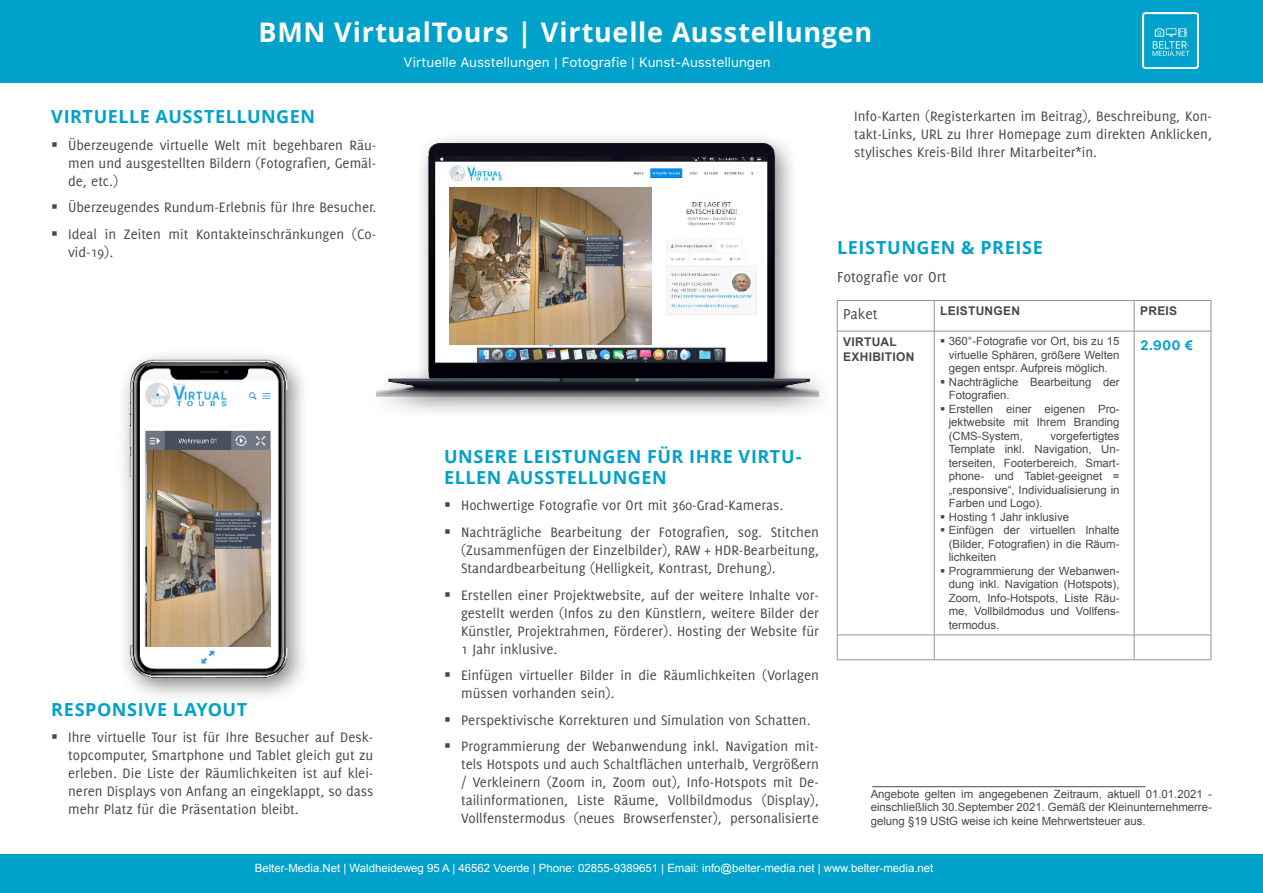
<style>
.page{position:relative;width:1263px;height:893px;background:#fff}
.page>*{position:absolute;margin:0;border:0;box-sizing:border-box;transform-origin:0 0}
.Header_01_BIG{font:700 27px "Open Sans";letter-spacing:.025em;color:#fff}
.Header_02_im_Text{font:700 18px/21px "Open Sans";letter-spacing:.035em;color:#00a1ca}
.textblock_small{font:15.75px "Delicious";color:#49474a}
.t1{font:15px/18px "Delicious";color:#49474a;text-align:justify}
.anderer_Text{font:13.5px "SFUI Text";color:#fff}
.Tabelle_Preise_Spalt{font:700 13.5px "SFUI Text";color:#00a1ca}
.Tabelle_Text_normal{font:700 12px/15px "Arial";letter-spacing:.025em;color:#49474a}
.small_text{font:11.4px/13.5px "Arial";color:#49474a;text-align:justify}
.copyright{font:11.4px "Arial";color:#fff}
</style>
<div class="page">
<div style="left:0;top:0;width:1263px;height:83px;background:#00a1ca"></div>
<div style="left:0;top:855px;width:1263px;height:38px;background:#00a1ca"></div>
<img style="left:1143px;top:13px;width:55px;height:55px">
<div style="left:366px;top:131px;width:473px;height:290px;background:#231f20;opacity:.56"></div>
<img style="left:376px;top:137px;width:443px;height:259px">
<img style="left:123px;top:355px;width:181px;height:341px">
<hr style="left:872px;top:786px;width:273px;height:1px;background:#49474a">
<hr style="left:934px;top:301px;width:1px;height:30px;background:#969693">
<hr style="left:1134px;top:301px;width:1px;height:30px;background:#969693">
<hr style="left:934px;top:331px;width:1px;height:304px;background:#969693">
<hr style="left:1134px;top:331px;width:1px;height:304px;background:#969693">
<hr style="left:837px;top:635px;width:97px;height:1px;background:#969693">
<hr style="left:934px;top:635px;width:200px;height:1px;background:#969693">
<svg style="left:934px;top:635px;width:1px;height:24px"></svg>
<hr style="left:1134px;top:635px;width:77px;height:1px;background:#969693">
<svg style="left:1134px;top:635px;width:1px;height:24px"></svg>
<hr style="left:837px;top:659px;width:97px;height:1px;background:#969693">
<hr style="left:934px;top:659px;width:200px;height:1px;background:#969693">
<hr style="left:1134px;top:659px;width:77px;height:1px;background:#969693">
<hr style="left:837px;top:331px;width:1px;height:304px;background:#969693">
<hr style="left:1211px;top:331px;width:1px;height:304px;background:#969693">
<svg style="left:837px;top:635px;width:1px;height:25px"></svg>
<svg style="left:1211px;top:635px;width:1px;height:25px"></svg>
<hr style="left:837px;top:300px;width:97px;height:1px;background:#969693">
<hr style="left:837px;top:301px;width:1px;height:30px;background:#969693">
<hr style="left:934px;top:300px;width:200px;height:1px;background:#969693">
<hr style="left:1134px;top:300px;width:77px;height:1px;background:#969693">
<hr style="left:1211px;top:301px;width:1px;height:30px;background:#969693">
<hr style="left:837px;top:331px;width:97px;height:1px;background:#969693">
<hr style="left:934px;top:331px;width:200px;height:1px;background:#969693">
<hr style="left:1134px;top:331px;width:77px;height:1px;background:#969693">
<img style="left:449px;top:188px;width:202px;height:157px">
<img style="left:147px;top:451px;width:123px;height:195px">
<p class="Header_01_BIG" style="left:259px;top:13px;width:615px">BMN VirtualTours | Virtuelle Ausstellungen</p>
<p class="anderer_Text" style="left:404px;top:52px;width:369px">Virtuelle Ausstellungen | Fotografie | Kunst-Ausstellungen</p>
<p class="t1" style="left:854px;top:107px;width:359px">Info-Karten (Registerkarten im Beitrag), Beschreibung, Kon&shy;takt-Links, URL zu Ihrer Homepage zum direkten Anklicken, stylisches Kreis-Bild Ihrer Mitarbeiter*in.</p>
<p class="Header_02_im_Text" style="left:51px;top:106px;width:266px">VIRTUELLE AUSSTELLUNGEN</p>
<p class="t1" style="left:68px;top:135px;width:310px;text-indent:-17px">▪ Überzeugende virtuelle Welt mit begehbaren Räu&shy;men und ausgestellten Bildern (Fotografien, Gemäl&shy;de, etc.)</p>
<p class="t1" style="left:51px;top:198px;width:327px">▪ Überzeugendes Rundum-Erlebnis für Ihre Besucher.</p>
<p class="t1" style="left:68px;top:225px;width:310px;text-indent:-17px">▪ Ideal in Zeiten mit Kontakteinschränkungen (Co&shy;vid-19).</p>
<p class="Header_02_im_Text" style="left:837px;top:237px;width:207px">LEISTUNGEN &amp; PREISE</p>
<p class="textblock_small" style="left:837px;top:268px;width:111px">Fotografie vor Ort</p>
<p class="textblock_small" style="left:843px;top:305px;width:36px">Paket</p>
<p class="Tabelle_Text_normal" style="left:940px;top:304px;width:81px">LEISTUNGEN</p>
<p class="Tabelle_Text_normal" style="left:1140px;top:304px;width:39px">PREIS</p>
<p class="Tabelle_Text_normal" style="left:843px;top:335px;width:73px">VIRTUAL<br>EXHIBITION</p>
<p class="small_text" style="left:949px;top:335px;width:172px">360°-Fotografie vor Ort, bis zu 15 virtuelle Sphären, größere Welten gegen entspr. Aufpreis möglich.</p>
<p class="small_text" style="left:949px;top:375px;width:172px">Nachträgliche Bearbeitung der<br>Fotografien.</p>
<p class="small_text" style="left:949px;top:402px;width:172px">Erstellen einer eigenen Pro&shy;jektwebsite mit Ihrem Branding (CMS-System,</p>
<p class="Tabelle_Preise_Spalt" style="left:1140px;top:335px;width:55px">2.900 €</p>
<p class="small_text" style="left:949px;top:429px;width:172px;text-indent:102px">vorgefertigtes Template inkl. Navigation, Un&shy;terseiten, Footerbereich, Smart&shy;phone- und Tablet-geeignet = „responsive“, Individualisierung in Farben und Logo).</p>
<p class="small_text" style="left:949px;top:510px;width:122px">Hosting 1 Jahr inklusive</p>
<p class="small_text" style="left:949px;top:524px;width:172px">Einfügen der virtuellen Inhalte (Bilder, Fotografien) in die Räum&shy;lichkeiten</p>
<p class="small_text" style="left:949px;top:564px;width:172px">Programmierung der Webanwen&shy;dung inkl. Navigation (Hotspots), Zoom, Info-Hotspots, Liste Räu&shy;me, Vollbildmodus und Vollfens&shy;termodus.</p>
<p class="Header_02_im_Text" style="left:444px;top:445px;width:359px">UNSERE LEISTUNGEN FÜR IHRE VIRTU-<br>ELLEN AUSSTELLUNGEN</p>
<p class="t1" style="left:444px;top:496px;width:341px">▪ Hochwertige Fotografie vor Ort mit 360-Grad-Kameras.</p>
<p class="t1" style="left:461px;top:523px;width:359px;text-indent:-17px">▪ Nachträgliche Bearbeitung der Fotografien, sog. Stitchen (Zusammenfügen der Einzelbilder), RAW + HDR-Bearbeitung, Standardbearbeitung (Helligkeit, Kontrast, Drehung).</p>
<p class="t1" style="left:461px;top:585px;width:359px;text-indent:-17px">▪ Erstellen einer Projektwebsite, auf der weitere Inhalte vor&shy;gestellt werden (Infos zu den Künstlern, weitere Bilder der Künstler, Projektrahmen, Förderer). Hosting der Website für 1 Jahr inklusive.</p>
<p class="t1" style="left:461px;top:666px;width:359px;text-indent:-17px">▪ Einfügen virtueller Bilder in die Räumlichkeiten (Vorlagen müssen vorhanden sein).</p>
<p class="t1" style="left:444px;top:710px;width:368px">▪ Perspektivische Korrekturen und Simulation von Schatten.</p>
<p class="t1" style="left:461px;top:737px;width:359px;text-indent:-17px">▪ Programmierung der Webanwendung inkl. Navigation mit&shy;tels Hotspots und auch Schaltflächen unterhalb, Vergrößern / Verkleinern (Zoom in, Zoom out), Info-Hotspots mit De&shy;tailinformationen, Liste Räume, Vollbildmodus (Display), Vollfenstermodus (neues Browserfenster), personalisierte</p>
<p class="Header_02_im_Text" style="left:51px;top:698px;width:197px">RESPONSIVE LAYOUT</p>
<p class="t1" style="left:68px;top:728px;width:307px;text-indent:-17px">▪ Ihre virtuelle Tour ist für Ihre Besucher auf Desk&shy;topcomputer, Smartphone und Tablet gleich gut zu erleben. Die Liste der Räumlichkeiten ist auf klei&shy;neren Displays von Anfang an eingeklappt, so dass mehr Platz für die Präsentation bleibt.</p>
<p class="small_text" style="left:871px;top:787px;width:343px">Angebote gelten im angegebenen Zeitraum, aktuell 01.01.2021 - einschließlich 30.September 2021. Gemäß der Kleinunternehmerre&shy;gelung §19 UStG weise ich keine Mehrwertsteuer aus.</p>
<p class="copyright" style="left:255px;top:860px;width:680px">Belter-Media.Net | Waldheideweg 95 A | 46562 Voerde | Phone: 02855-9389651 | Email: info@belter-media.net | www.belter-media.net</p>
</div>
